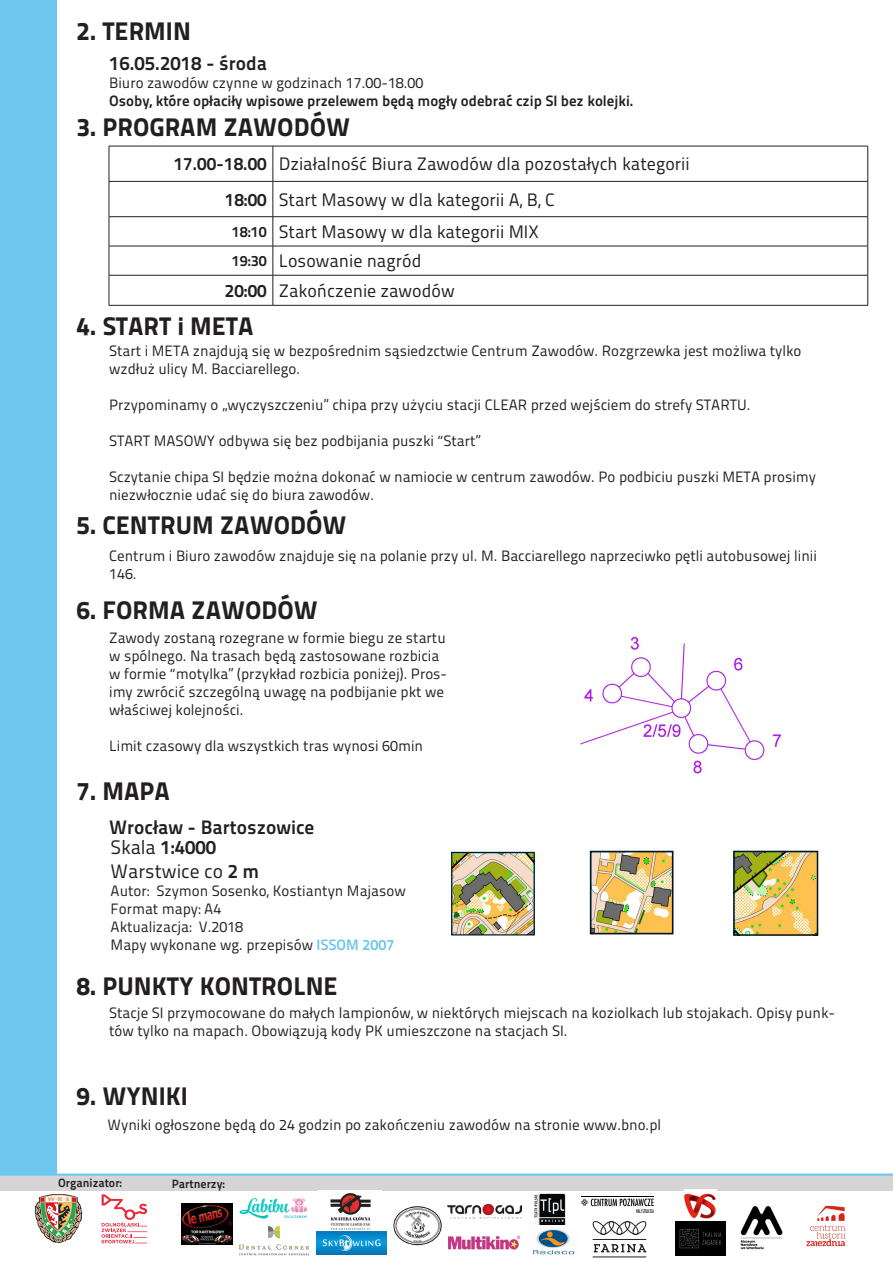
<style>
.page{position:relative;width:893px;height:1263px;background:#fff}
.page>*{position:absolute;margin:0;border:0;box-sizing:border-box;transform-origin:0 0}
.t1{font:25.5px "Titillium Maps 29 L 999 wt";color:#231f20}
.t2{font:19.5px "Titillium Maps 29 L 800 wt";color:#231f20}
.t3{font:19.5px "Titillium Maps 29 L 400 wt";color:#231f20}
.t4{font:18px "Titillium Maps 29 L 400 wt";color:#231f20}
.t5{font:18px "Titillium Maps 29 L 800 wt";color:#231f20}
.t6{font:15px/18px "Titillium Maps 29 L 400 wt";color:#231f20}
.t7{font:15px "Titillium Maps 29 L 800 wt";color:#231f20}
.t8{font:12px "Titillium Maps 29 L 800 wt";color:#231f20}
.s1{font-family:"Titillium Maps 29 L 400 wt"}
.s2{font-family:"Titillium Maps 29 L 800 wt"}
.s3{font-family:"Titillium Maps 29 L 800 wt";color:#6fc6ef}
</style>
<div class="page">
<div style="left:0;top:1176px;width:893px;height:15px;background:#d6d4d4"></div>
<svg style="left:35px;top:1194px;width:47px;height:49px"></svg>
<svg style="left:101px;top:1194px;width:46px;height:50px"></svg>
<img style="left:740px;top:1206px;width:43px;height:44px">
<img style="left:319px;top:1190px;width:62px;height:40px">
<img style="left:533px;top:1229px;width:42px;height:26px">
<img style="left:393px;top:1206px;width:49px;height:40px">
<img style="left:448px;top:1235px;width:73px;height:15px">
<img style="left:181px;top:1203px;width:52px;height:42px">
<svg style="left:240px;top:1198px;width:67px;height:20px"></svg>
<img style="left:448px;top:1203px;width:74px;height:16px">
<img style="left:320px;top:1231px;width:67px;height:23px">
<img style="left:230px;top:1222px;width:90px;height:34px">
<img style="left:534px;top:1193px;width:31px;height:31px">
<hr style="left:581px;top:1196px;width:73px;height:1px;background:#000001">
<svg style="left:581px;top:1198px;width:73px;height:15px"></svg>
<img style="left:684px;top:1190px;width:32px;height:29px">
<svg style="left:593px;top:1221px;width:53px;height:14px"></svg>
<svg style="left:594px;top:1244px;width:52px;height:8px"></svg>
<hr style="left:593px;top:1257px;width:53px;height:1px;background:#231f20">
<hr style="left:593px;top:1239px;width:53px;height:1px;background:#231f20">
<img style="left:676px;top:1221px;width:49px;height:35px">
<img style="left:806px;top:1206px;width:40px;height:40px">
<div style="left:0;top:0;width:56px;height:1174px;background:#6fc6ef"></div>
<hr style="left:0;top:1173px;width:893px;height:3px;background:#6fc6ef">
<hr style="left:109px;top:146px;width:164px;height:1px;background:#231f20">
<hr style="left:109px;top:146px;width:1px;height:35px;background:#231f20">
<hr style="left:273px;top:146px;width:595px;height:1px;background:#231f20">
<hr style="left:273px;top:146px;width:1px;height:35px;background:#231f20">
<hr style="left:867px;top:146px;width:1px;height:35px;background:#231f20">
<hr style="left:109px;top:181px;width:164px;height:1px;background:#231f20">
<hr style="left:109px;top:182px;width:1px;height:34px;background:#231f20">
<hr style="left:273px;top:181px;width:595px;height:1px;background:#231f20">
<hr style="left:273px;top:182px;width:1px;height:34px;background:#231f20">
<hr style="left:867px;top:182px;width:1px;height:34px;background:#231f20">
<hr style="left:109px;top:216px;width:164px;height:1px;background:#231f20">
<hr style="left:273px;top:216px;width:595px;height:1px;background:#231f20">
<hr style="left:109px;top:246px;width:164px;height:1px;background:#231f20">
<svg style="left:109px;top:217px;width:1px;height:58px"></svg>
<hr style="left:273px;top:246px;width:595px;height:1px;background:#231f20">
<svg style="left:273px;top:217px;width:1px;height:58px"></svg>
<svg style="left:867px;top:217px;width:1px;height:58px"></svg>
<hr style="left:109px;top:275px;width:164px;height:1px;background:#231f20">
<hr style="left:109px;top:275px;width:1px;height:30px;background:#231f20">
<hr style="left:273px;top:275px;width:595px;height:1px;background:#231f20">
<hr style="left:273px;top:275px;width:1px;height:30px;background:#231f20">
<hr style="left:867px;top:275px;width:1px;height:30px;background:#231f20">
<hr style="left:109px;top:305px;width:164px;height:1px;background:#231f20">
<hr style="left:273px;top:305px;width:595px;height:1px;background:#231f20">
<img style="left:579px;top:635px;width:204px;height:140px">
<img style="left:453px;top:854px;width:80px;height:79px">
<div style="left:451px;top:852px;width:84px;height:83px;border:1px solid #001522"></div>
<img style="left:593px;top:854px;width:77px;height:77px">
<div style="left:590px;top:851px;width:83px;height:83px;border:2px solid #001522"></div>
<img style="left:736px;top:854px;width:79px;height:79px">
<div style="left:733px;top:851px;width:85px;height:85px;border:2px solid #001522"></div>
<p class="t1" style="left:77px;top:11px;width:116px">2. TERMIN</p>
<p class="t2" style="left:109px;top:48px;width:159px">16.05.2018 - środa</p>
<p class="t6" style="left:109px;top:73px;width:316px">Biuro zawodów czynne w godzinach 17.00-18.00</p>
<p class="t7" style="left:109px;top:90px;width:526px">Osoby, które opłaciły wpisowe przelewem będą mogły odebrać czip SI bez kolejki.</p>
<p class="t1" style="left:77px;top:107px;width:275px">3. PROGRAM ZAWODÓW</p>
<p class="t5" style="left:174px;top:150px;width:95px">17.00-18.00</p>
<p class="t4" style="left:279px;top:151px;width:412px">Działalność Biura Zawodów dla pozostałych kategorii</p>
<p class="t5" style="left:225px;top:186px;width:43px">18:00</p>
<p class="t4" style="left:279px;top:186px;width:277px">Start Masowy w dla kategorii A, B, C</p>
<p class="t7" style="left:232px;top:220px;width:36px">18:10</p>
<p class="t4" style="left:279px;top:218px;width:261px">Start Masowy w dla kategorii MIX</p>
<p class="t7" style="left:232px;top:249px;width:36px">19:30</p>
<p class="t4" style="left:279px;top:248px;width:144px">Losowanie nagród</p>
<p class="t5" style="left:225px;top:277px;width:43px">20:00</p>
<p class="t4" style="left:279px;top:277px;width:177px">Zakończenie zawodów</p>
<p class="t1" style="left:77px;top:306px;width:179px">4. START i META</p>
<p class="t6" style="left:109px;top:341px;width:694px">Start i META znajdują się w bezpośrednim sąsiedzctwie Centrum Zawodów. Rozgrzewka jest możliwa tylko wzdłuż ulicy M. Bacciarellego.</p>
<p class="t6" style="left:109px;top:395px;width:643px">Przypominamy o „wyczyszczeniu” chipa przy użyciu stacji CLEAR przed wejściem do strefy STARTU.</p>
<p class="t6" style="left:109px;top:431px;width:373px">START MASOWY odbywa się bez podbijania puszki “Start”</p>
<p class="t6" style="left:109px;top:467px;width:708px">Sczytanie chipa SI będzie można dokonać w namiocie w centrum zawodów. Po podbiciu puszki META prosimy niezwłocznie udać się do biura zawodów.</p>
<p class="t1" style="left:77px;top:505px;width:271px">5. CENTRUM ZAWODÓW</p>
<p class="t6" style="left:109px;top:546px;width:709px">Centrum i Biuro zawodów znajduje się na polanie przy ul. M. Bacciarellego naprzeciwko pętli autobusowej linii<br>146.</p>
<p class="t1" style="left:77px;top:590px;width:243px">6. FORMA ZAWODÓW</p>
<p class="t6" style="left:109px;top:628px;width:340px">Zawody zostaną rozegrane w formie biegu ze startu w spólnego. Na trasach będą zastosowane rozbicia w formie “motylka” (przykład rozbicia poniżej). Pros&shy;imy zwrócić szczególną uwagę na podbijanie pkt we właściwej kolejności.</p>
<p class="t6" style="left:109px;top:736px;width:315px">Limit czasowy dla wszystkich tras wynosi 60min</p>
<p class="t1" style="left:77px;top:770px;width:95px">7. MAPA</p>
<p class="t2" style="left:109px;top:812px;width:207px">Wrocław - Bartoszowice</p>
<p class="t2" style="left:111px;top:832px;width:107px"><span class="s1">Skala</span> 1:4000</p>
<p class="t3" style="left:111px;top:856px;width:150px">Warstwice co <span class="s2">2 m</span></p>
<p class="t6" style="left:111px;top:881px;width:297px">Autor: Szymon Sosenko, Kostiantyn Majasow</p>
<p class="t6" style="left:111px;top:899px;width:112px">Format mapy: A4</p>
<p class="t6" style="left:111px;top:917px;width:134px">Aktualizacja: V.2018</p>
<p class="t6" style="left:111px;top:935px;width:285px">Mapy wykonane wg. przepisów <span class="s3">ISSOM 2007</span></p>
<p class="t1" style="left:77px;top:966px;width:263px">8. PUNKTY KONTROLNE</p>
<p class="t6" style="left:109px;top:1003px;width:727px">Stacje SI przymocowane do małych lampionów, w niektórych miejscach na koziolkach lub stojakach. Opisy punk&shy;tów tylko na mapach. Obowiązują kody PK umieszczone na stacjach SI.</p>
<p class="t1" style="left:77px;top:1075px;width:113px">9. WYNIKI</p>
<p class="t6" style="left:108px;top:1115px;width:555px">Wyniki ogłoszone będą do 24 godzin po zakończeniu zawodów na stronie www.bno.pl</p>
<p class="t8" style="left:58px;top:1173px;width:66px">Organizator:</p>
<p class="t8" style="left:172px;top:1174px;width:55px">Partnerzy:</p>
</div>
